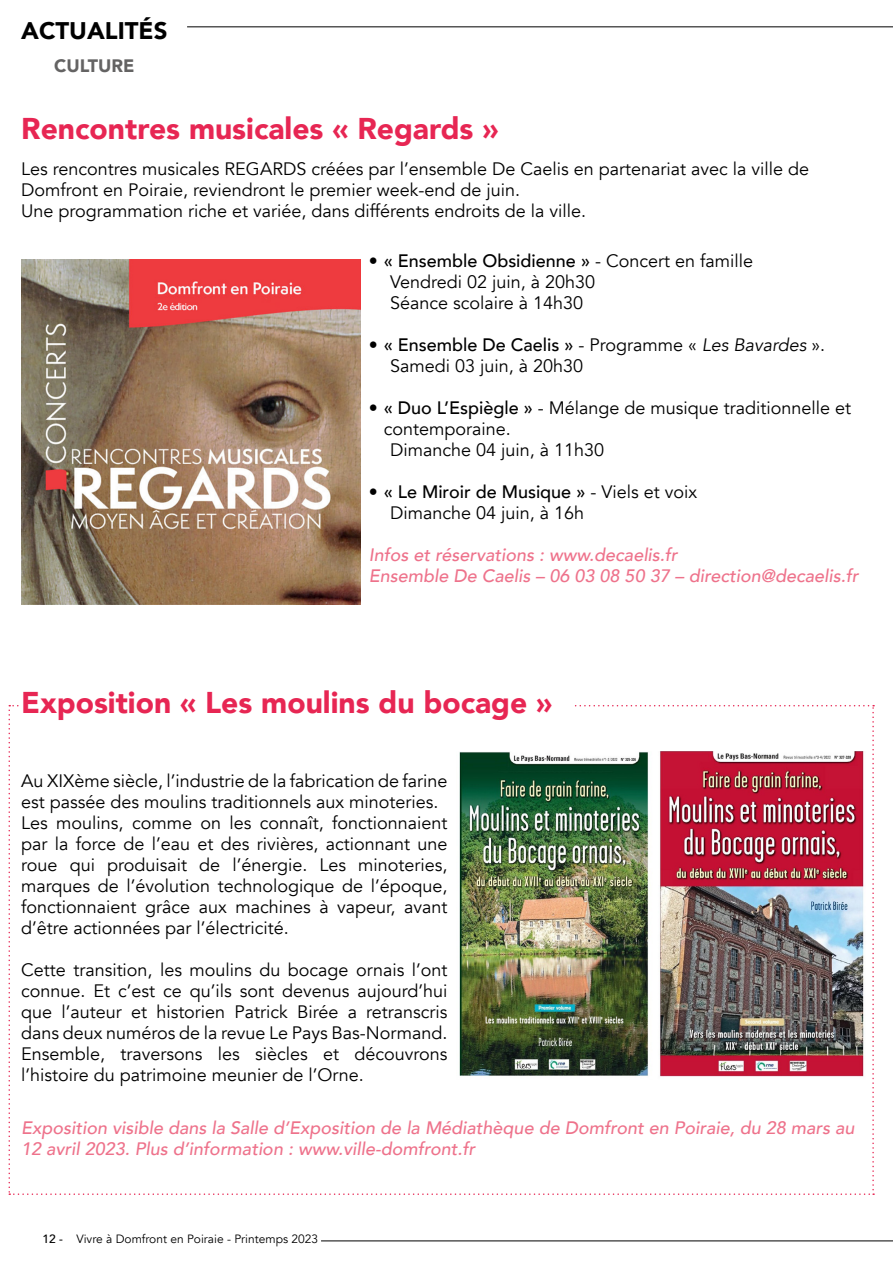
<style>
.page{position:relative;width:893px;height:1263px;background:#fff}
.page>*{position:absolute;margin:0;border:0;box-sizing:border-box;transform-origin:0 0}
.t1{font:900 30px "Avenir";color:#e72653}
.t2{font:900 24px "Avenir";color:#000}
.t3{font:18px/21px "Avenir";color:#000}
.t4{font:italic 500 18px/21px "Avenir";color:#ee728b}
.t5{font:900 18px "Avenir";color:#646363}
.t6{font:12px "Avenir";color:#000}
.s1{font-weight:500}
.s2{font-style:italic}
</style>
<div class="page">
<hr style="left:321px;top:1240px;width:572px;height:1px;background:#000">
<hr style="left:187px;top:27px;width:706px;height:1px;background:#000">
<img style="left:21px;top:260px;width:339px;height:344px">
<img style="left:9px;top:705px;width:865px;height:490px">
<div style="left:21px;top:682px;width:553px;height:45px;background:#fff"></div>
<h2 class="t2" style="left:21px;top:10px;width:148px">ACTUALITÉS</h2>
<p class="t5" style="left:54px;top:50px;width:82px">CULTURE</p>
<h1 class="t1" style="left:21px;top:103px;width:479px">Rencontres musicales « Regards »</h1>
<p class="t3" style="left:21px;top:159px;width:789px">Les rencontres musicales REGARDS créées par l’ensemble De Caelis en partenariat avec la ville de<br>Domfront en Poiraie, reviendront le premier week-end de juin.<br>Une programmation riche et variée, dans différents endroits de la ville.</p>
<p class="t3" style="left:390px;top:251px;width:364px;text-indent:-21px"><span class="s1">• « Ensemble Obsidienne »</span> - Concert en famille<br>Vendredi 02 juin, à 20h30<br>Séance scolaire à 14h30</p>
<p class="t3" style="left:390px;top:335px;width:436px;text-indent:-21px"><span class="s1">• « Ensemble De Caelis »</span> - Programme « <span class="s2">Les Bavardes</span> ».<br>Samedi 03 juin, à 20h30</p>
<p class="t3" style="left:369px;top:398px;width:484px"><span class="s1">• « Duo L’Espiègle »</span> - Mélange de musique traditionnelle et</p>
<p class="t3" style="left:384px;top:419px;width:129px">contemporaine.</p>
<p class="t3" style="left:390px;top:440px;width:216px">Dimanche 04 juin, à 11h30</p>
<p class="t3" style="left:390px;top:482px;width:308px;text-indent:-21px"><span class="s1">• « Le Miroir de Musique »</span> - Viels et voix<br>Dimanche 04 juin, à 16h</p>
<p class="t4" style="left:369px;top:545px;width:491px">Infos et réservations : www.decaelis.fr<br>Ensemble De Caelis – 06 03 08 50 37 – direction@decaelis.fr</p>
<h1 class="t1" style="left:21px;top:676px;width:533px">Exposition « Les moulins du bocage »</h1>
<p class="t3" style="left:21px;top:770px;width:428px">Au XIXème siècle, l’industrie de la fabrication de farine est passée des moulins traditionnels aux minoteries.<br>Les moulins, comme on les connaît, fonctionnaient par la force de l’eau et des rivières, actionnant une roue qui produisait de l’énergie. Les minoteries, marques de l’évolution technologique de l’époque, fonctionnaient grâce aux machines à vapeur, avant d’être actionnées par l’électricité.</p>
<p class="t3" style="left:21px;top:959px;width:428px;text-align:justify">Cette transition, les moulins du bocage ornais l’ont connue. Et c’est ce qu’ils sont devenus aujourd’hui que l’auteur et historien Patrick Birée a retranscris dans deux numéros de la revue Le Pays Bas-Normand.<br>Ensemble, traversons les siècles et découvrons l’histoire du patrimoine meunier de l’Orne.</p>
<p class="t4" style="left:21px;top:1118px;width:835px">Exposition visible dans la Salle d’Exposition de la Médiathèque de Domfront en Poiraie, du 28 mars au<br>12 avril 2023. Plus d’information : www.ville-domfront.fr</p>
<p class="t6" style="left:43px;top:1231px;width:277px"><span class="s1">12 -</span> Vivre à Domfront en Poiraie - Printemps 2023</p>
</div>
